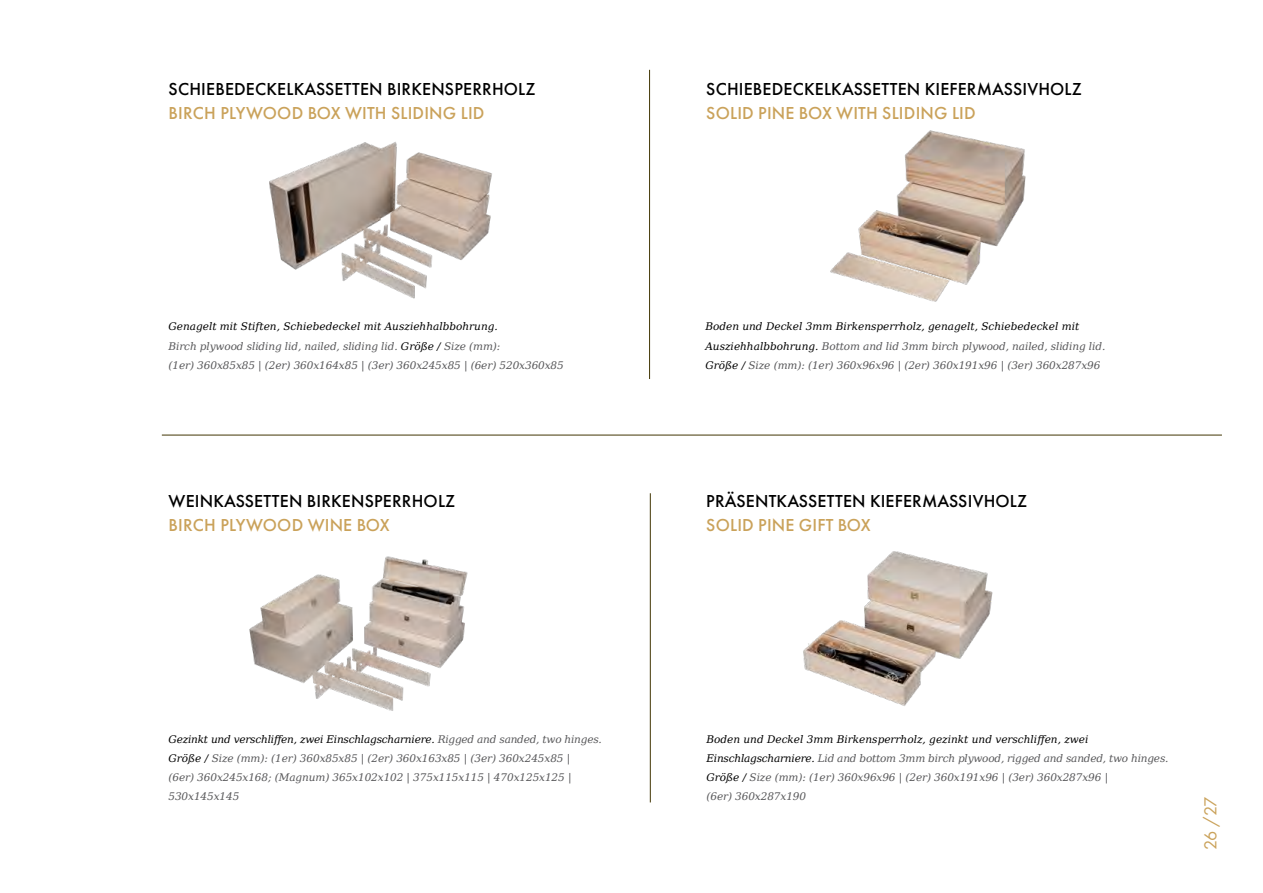
<style>
.page{position:relative;width:1263px;height:893px;background:#fff}
.page>*{position:absolute;margin:0;border:0;box-sizing:border-box;transform-origin:0 0}
.t1{font:500 18px "Futura PT";letter-spacing:.01em;color:#000}
.t2{font:500 18px "Futura PT";letter-spacing:.01em;color:#caa25a}
.t3{font:18px "Futura PT";color:#caa25a}
.t4{font:italic 10.5px/19.2px "DejaVu Serif";letter-spacing:-.01em;color:#58585a}
.s1{color:#000}
</style>
<div class="page">
<hr style="left:650px;top:493px;width:1px;height:309px;background:#423604">
<hr style="left:162px;top:435px;width:1060px;height:1px;background:#423604">
<img style="left:830px;top:130px;width:196px;height:172px">
<img style="left:269px;top:142px;width:223px;height:157px">
<img style="left:249px;top:556px;width:219px;height:155px">
<img style="left:803px;top:551px;width:190px;height:155px">
<hr style="left:649px;top:70px;width:1px;height:309px;background:#423604">
<h1 class="t1" style="left:169px;top:78px;width:368px">SCHIEBEDECKELKASSETTEN BIRKENSPERRHOLZ</h1>
<h1 class="t2" style="left:169px;top:102px;width:317px">BIRCH PLYWOOD BOX WITH SLIDING LID</h1>
<p class="t4" style="left:168px;top:317px;width:397px"><span class="s1">Genagelt mit Stiften, Schiebedeckel mit Ausziehhalbbohrung.<br></span>Birch plywood sliding lid, nailed, sliding lid. <span class="s1">Größe /</span> Size (mm):<br>(1er) 360x85x85 | (2er) 360x164x85 | (3er) 360x245x85 | (6er) 520x360x85</p>
<h1 class="t1" style="left:169px;top:490px;width:288px">WEINKASSETTEN BIRKENSPERRHOLZ</h1>
<h1 class="t2" style="left:169px;top:514px;width:223px">BIRCH PLYWOOD WINE BOX</h1>
<p class="t4" style="left:168px;top:729px;width:435px"><span class="s1">Gezinkt und verschliffen, zwei Einschlagscharniere.</span> Rigged and sanded, two hinges.<br><span class="s1">Größe /</span> Size (mm): (1er) 360x85x85 | (2er) 360x163x85 | (3er) 360x245x85 |<br>(6er) 360x245x168; (Magnum) 365x102x102 | 375x115x115 | 470x125x125 | 530x145x145</p>
<h1 class="t1" style="left:706px;top:78px;width:377px">SCHIEBEDECKELKASSETTEN KIEFERMASSIVHOLZ</h1>
<h1 class="t2" style="left:706px;top:102px;width:271px">SOLID PINE BOX WITH SLIDING LID</h1>
<p class="t4" style="left:705px;top:317px;width:402px"><span class="s1">Boden und Deckel 3mm Birkensperrholz, genagelt, Schiebedeckel mit<br>Ausziehhalbbohrung.</span> Bottom and lid 3mm birch plywood, nailed, sliding lid.<br><span class="s1">Größe /</span> Size (mm): (1er) 360x96x96 | (2er) 360x191x96 | (3er) 360x287x96</p>
<h1 class="t1" style="left:706px;top:490px;width:322px">PRÄSENTKASSETTEN KIEFERMASSIVHOLZ</h1>
<h1 class="t2" style="left:706px;top:514px;width:166px">SOLID PINE GIFT BOX</h1>
<p class="t4" style="left:706px;top:729px;width:464px"><span class="s1">Boden und Deckel 3mm Birkensperrholz, gezinkt und verschliffen, zwei Einschlagscharniere.</span> Lid and bottom 3mm birch plywood, rigged and sanded, two hinges.<br><span class="s1">Größe /</span> Size (mm): (1er) 360x96x96 | (2er) 360x191x96 | (3er) 360x287x96 |<br>(6er) 360x287x190</p>
<h1 class="t3" style="left:1200px;top:850px;width:55px;rotate:-90deg">26 /27</h1>
</div>
